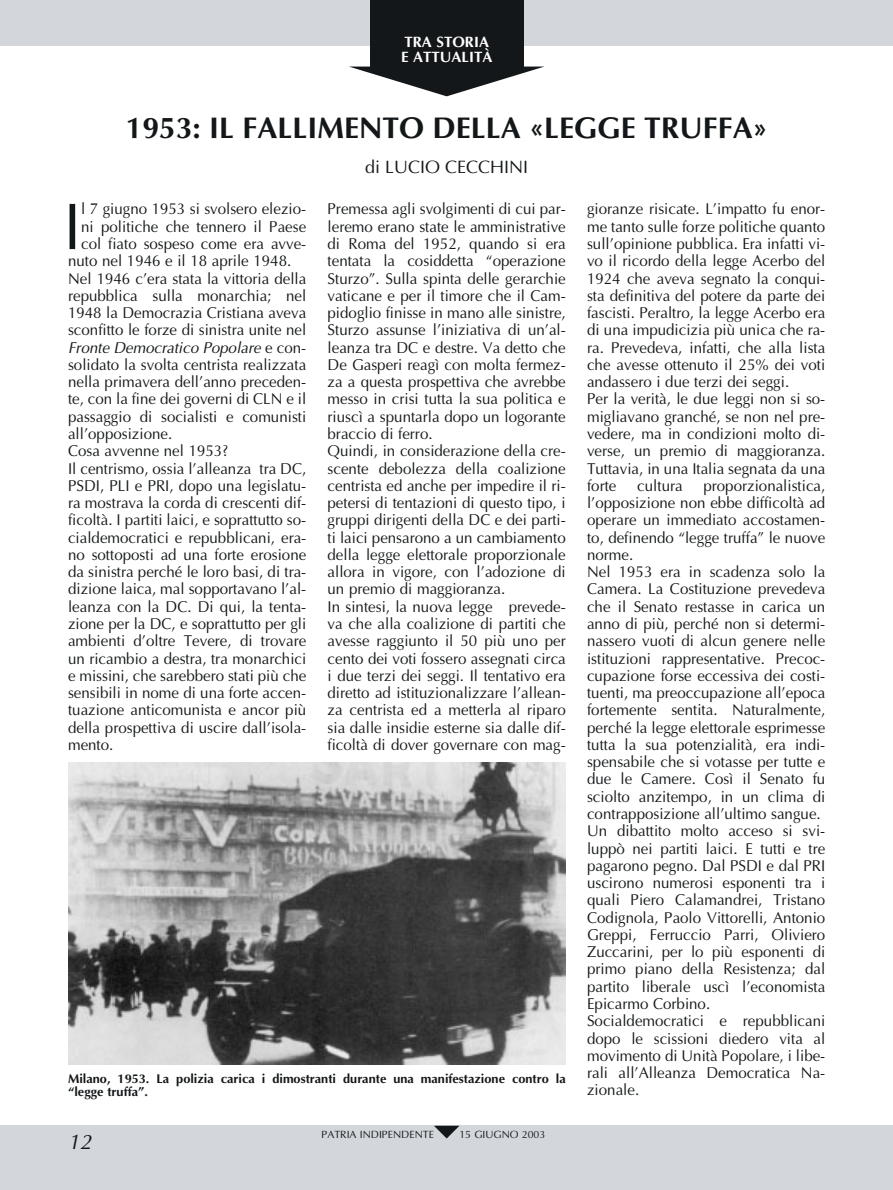
<style>
.page{position:relative;width:893px;height:1190px;background:#fff}
.page>*{position:absolute;margin:0;border:0;box-sizing:border-box;transform-origin:0 0}
.t1{font:66.45px "Optima";color:#141719;scale:.96 1}
.t2{font:700 30px "Optima";color:#141719}
.t3{font:italic 21px "Optima";color:#141719}
.t4{font:18px "Optima";color:#141719}
.t5{font:15.75px/17.2px "Optima";color:#141719;scale:.96 1}
.t6{font:italic 15.75px "Optima";color:#141719;scale:.96 1}
.t7{font:700 15px/15.1px "Optima";color:#fff}
.t8{font:700 12.75px/12.9px "Optima";color:#141719}
.t9{font:10.5px "Optima";color:#141719}
.s1{font-style:normal}
</style>
<div class="page">
<div style="left:0;top:1125px;width:892px;height:64px;background:#d3d6db"></div>
<div style="left:0;top:0;width:892px;height:45px;background:#d3d6db"></div>
<div style="left:370px;top:0;width:153px;height:67px;background:#141719"></div>
<svg style="left:350px;top:67px;width:193px;height:29px"></svg>
<svg style="left:434px;top:1125px;width:25px;height:13px"></svg>
<img style="left:68px;top:762px;width:498px;height:302px">
<p class="t7" style="left:401px;top:36px;width:93px">TRA STORIA<br>E ATTUALITÀ</p>
<h2 class="t2" style="left:126px;top:115px;width:643px">1953: IL FALLIMENTO DELLA «LEGGE TRUFFA»</h2>
<p class="t4" style="left:365px;top:159px;width:165px">di LUCIO CECCHINI</p>
<p class="t5" style="left:327px;top:202px;width:250px">Premessa agli svolgimenti di cui par&shy;leremo erano state le amministrative di Roma del 1952, quando si era tentata la cosiddetta “operazione Sturzo”. Sulla spinta delle gerarchie vaticane e per il timore che il Cam&shy;pidoglio finisse in mano alle sinistre, Sturzo assunse l’iniziativa di un’al&shy;leanza tra DC e destre. Va detto che De Gasperi reagì con molta fermez&shy;za a questa prospettiva che avrebbe messo in crisi tutta la sua politica e riuscì a spuntarla dopo un logorante braccio di ferro.<br>Quindi, in considerazione della cre&shy;scente debolezza della coalizione centrista ed anche per impedire il ri&shy;petersi di tentazioni di questo tipo, i gruppi dirigenti della DC e dei parti&shy;ti laici pensarono a un cambiamento della legge elettorale proporzionale allora in vigore, con l’adozione di un premio di maggioranza.<br>In sintesi, la nuova legge prevede&shy;va che alla coalizione di partiti che avesse raggiunto il 50 più uno per cento dei voti fossero assegnati circa i due terzi dei seggi. Il tentativo era diretto ad istituzionalizzare l’allean&shy;za centrista ed a metterla al riparo sia dalle insidie esterne sia dalle dif&shy;ficoltà di dover governare con mag-</p>
<p class="t5" style="left:587px;top:202px;width:250px">gioranze risicate. L’impatto fu enor&shy;me tanto sulle forze politiche quanto sull’opinione pubblica. Era infatti vi&shy;vo il ricordo della legge Acerbo del 1924 che aveva segnato la conqui&shy;sta definitiva del potere da parte dei fascisti. Peraltro, la legge Acerbo era di una impudicizia più unica che ra&shy;ra. Prevedeva, infatti, che alla lista che avesse ottenuto il 25% dei voti andassero i due terzi dei seggi.<br>Per la verità, le due leggi non si so&shy;migliavano granché, se non nel pre&shy;vedere, ma in condizioni molto di&shy;verse, un premio di maggioranza.<br>Tuttavia, in una Italia segnata da una forte</p>
<h1 class="t1" style="left:63px;top:199px;width:20px">I</h1>
<p class="t5" style="left:81px;top:202px;width:236px">l 7 giugno 1953 si svolsero elezio-</p>
<p class="t5" style="left:81px;top:219px;width:236px">ni politiche che tennero il Paese</p>
<p class="t5" style="left:81px;top:236px;width:236px">col fiato sospeso come era avve-</p>
<p class="t5" style="left:68px;top:254px;width:234px">nuto nel 1946 e il 18 aprile 1948.</p>
<p class="t5" style="left:68px;top:271px;width:250px">Nel 1946 c’era stata la vittoria della</p>
<p class="t5" style="left:68px;top:288px;width:250px">repubblica sulla monarchia; nel</p>
<p class="t5" style="left:68px;top:306px;width:250px">1948 la Democrazia Cristiana aveva</p>
<p class="t5" style="left:68px;top:323px;width:250px">sconfitto le forze di sinistra unite nel</p>
<p class="t6" style="left:68px;top:341px;width:250px">Fronte Democratico Popolare <span class="s1">e con-</span></p>
<p class="t5" style="left:68px;top:357px;width:250px">solidato la svolta centrista realizzata</p>
<p class="t5" style="left:68px;top:375px;width:250px">nella primavera dell’anno preceden-</p>
<p class="t5" style="left:68px;top:392px;width:250px">te, con la fine dei governi di CLN e il</p>
<p class="t5" style="left:68px;top:409px;width:250px">passaggio di socialisti e comunisti</p>
<p class="t5" style="left:68px;top:426px;width:110px">all’opposizione.</p>
<p class="t5" style="left:68px;top:444px;width:168px">Cosa avvenne nel 1953?</p>
<p class="t5" style="left:68px;top:461px;width:250px">Il centrismo, ossia l’alleanza tra DC,</p>
<p class="t5" style="left:68px;top:478px;width:250px">PSDI, PLI e PRI, dopo una legislatu-</p>
<p class="t5" style="left:68px;top:495px;width:250px">ra mostrava la corda di crescenti dif-</p>
<p class="t5" style="left:68px;top:513px;width:250px">ficoltà. I partiti laici, e soprattutto so-</p>
<p class="t5" style="left:68px;top:530px;width:250px">cialdemocratici e repubblicani, era-</p>
<p class="t5" style="left:68px;top:547px;width:250px">no sottoposti ad una forte erosione</p>
<p class="t5" style="left:68px;top:565px;width:250px">da sinistra perché le loro basi, di tra-</p>
<p class="t5" style="left:68px;top:582px;width:250px">dizione laica, mal sopportavano l’al-</p>
<p class="t5" style="left:68px;top:599px;width:250px">leanza con la DC. Di qui, la tenta-</p>
<p class="t5" style="left:68px;top:616px;width:250px">zione per la DC, e soprattutto per gli</p>
<p class="t5" style="left:68px;top:634px;width:250px">ambienti d’oltre Tevere, di trovare</p>
<p class="t5" style="left:68px;top:651px;width:250px">un ricambio a destra, tra monarchici</p>
<p class="t5" style="left:68px;top:668px;width:250px">e missini, che sarebbero stati più che</p>
<p class="t5" style="left:68px;top:685px;width:250px">sensibili in nome di una forte accen-</p>
<p class="t5" style="left:68px;top:703px;width:250px">tuazione anticomunista e ancor più</p>
<p class="t5" style="left:68px;top:720px;width:250px">della prospettiva di uscire dall’isola-</p>
<p class="t5" style="left:68px;top:737px;width:49px">mento.</p>
<p class="t5" style="left:587px;top:478px;width:250px;text-indent:116px">proporzionalistica, l’opposizione non ebbe difficoltà ad operare un immediato accostamen&shy;to, definendo “legge truffa” le nuove norme.<br>Nel 1953 era in scadenza solo la Camera. La Costituzione prevedeva che il Senato restasse in carica un anno di più, perché non si determi&shy;nassero vuoti di alcun genere nelle istituzioni rappresentative. Precoc&shy;cupazione forse eccessiva dei costi&shy;tuenti, ma preoccupazione all’epoca fortemente sentita. Naturalmente, perché la legge elettorale esprimesse tutta la sua potenzialità, era indi&shy;spensabile che si votasse per tutte e due le Camere. Così il Senato fu sciolto anzitempo, in un clima di contrapposizione all’ultimo sangue.<br>Un dibattito molto acceso si svi&shy;luppò nei partiti laici. E tutti e tre pagarono pegno. Dal PSDI e dal PRI uscirono numerosi esponenti tra i quali Piero Calamandrei, Tristano Codignola, Paolo Vittorelli, Antonio Greppi, Ferruccio Parri, Oliviero Zuccarini, per lo più esponenti di primo piano della Resistenza; dal partito liberale uscì l’economista Epicarmo Corbino.<br>Socialdemocratici e repubblicani dopo le scissioni diedero vita al movimento di Unità Popolare, i libe&shy;rali all’Alleanza Democratica Na&shy;zionale.</p>
<p class="t5" style="left:637px;top:478px;width:49px">cultura</p>
<p class="t8" style="left:68px;top:1073px;width:499px">Milano, 1953. La polizia carica i dimostranti durante una manifestazione contro la “legge truffa”.</p>
<h3 class="t3" style="left:68px;top:1132px;width:25px">12</h3>
<p class="t9" style="left:321px;top:1130px;width:114px">PATRIA INDIPENDENTE</p>
<p class="t9" style="left:459px;top:1130px;width:87px">15 GIUGNO 2003</p>
</div>
